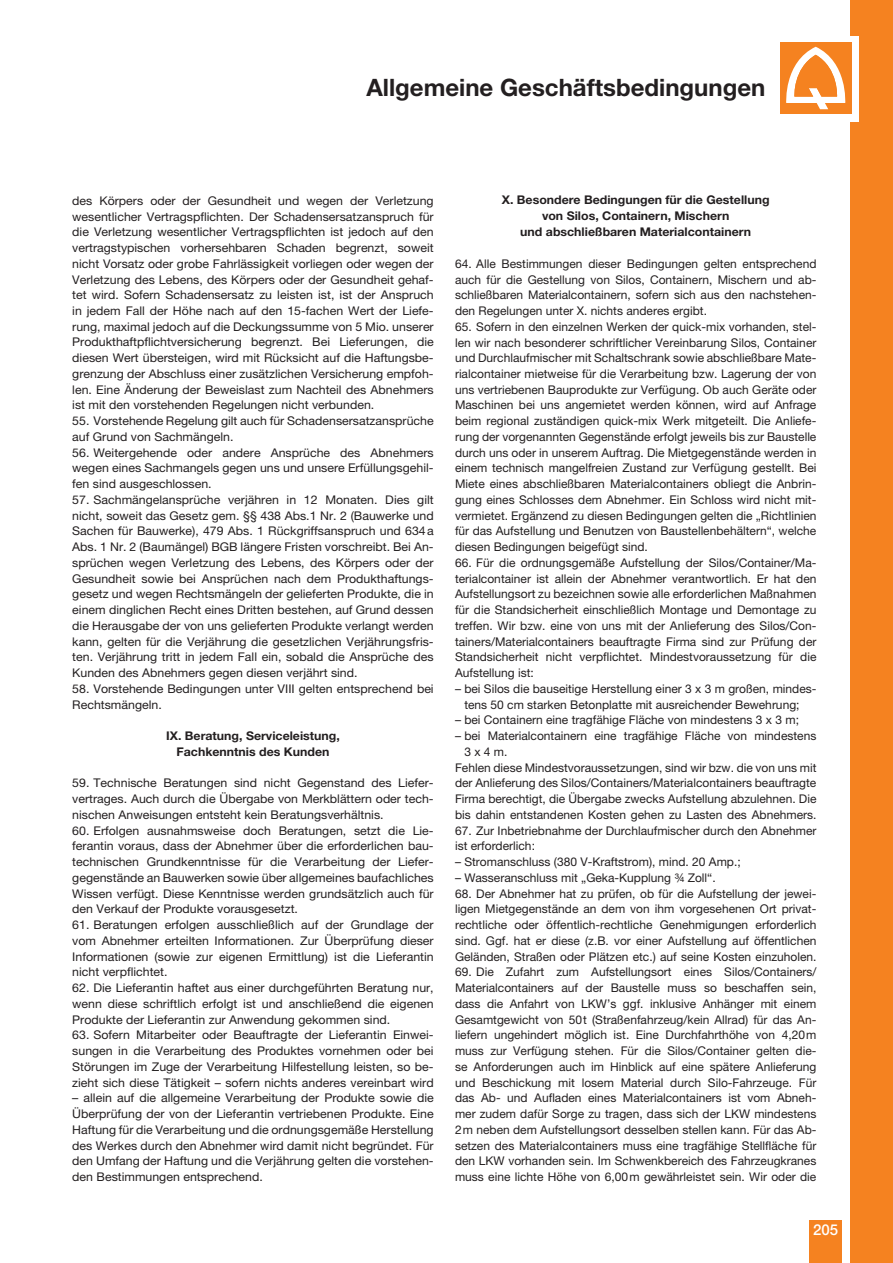
<style>
.page{position:relative;width:893px;height:1263px;background:#fff}
.page>*{position:absolute;margin:0;border:0;box-sizing:border-box;transform-origin:0 0}
.t1{font:700 24px "Helvetica Neue LT Pro";color:#231f20}
.t2{font:500 15px "Helvetica Neue LT Pro";color:#fff}
.t3{font:12px/15.8px "Helvetica Neue LT Pro";color:#231f20;text-align:justify}
.t4{font:700 12px/15.8px "Helvetica Neue LT Pro";color:#231f20;text-align:center}
</style>
<div class="page">
<div style="left:850px;top:0;width:43px;height:1263px;background:#f58220"></div>
<div style="left:809px;top:1220px;width:33px;height:43px;background:#f58220"></div>
<div style="left:774px;top:36px;width:85px;height:85px;background:#fff"></div>
<div style="left:780px;top:43px;width:71px;height:71px;background:#f58220"></div>
<svg style="left:786px;top:47px;width:60px;height:62px"></svg>
<h1 class="t1" style="left:366px;top:72px;width:400px">Allgemeine Geschäftsbedingungen</h1>
<p class="t3" style="left:72px;top:192px;width:363px">des Körpers oder der Gesundheit und wegen der Verletzung wesentlicher Vertragspflichten. Der Schadensersatzanspruch für die Verletzung wesentlicher Vertragspflichten ist jedoch auf den vertragstypischen vorhersehbaren Schaden begrenzt, soweit nicht Vorsatz oder grobe Fahrlässigkeit vorliegen oder wegen der Verletzung des Lebens, des Körpers oder der Gesundheit gehaf&shy;tet wird. Sofern Schadensersatz zu leisten ist, ist der Anspruch in jedem Fall der Höhe nach auf den 15-fachen Wert der Liefe&shy;rung, maximal jedoch auf die Deckungssumme von 5 Mio. unserer Produkthaftpflichtversicherung begrenzt. Bei Lieferungen, die diesen Wert übersteigen, wird mit Rücksicht auf die Haftungsbe&shy;grenzung der Abschluss einer zusätzlichen Versicherung empfoh&shy;len. Eine Änderung der Beweislast zum Nachteil des Abnehmers ist mit den vorstehenden Regelungen nicht verbunden.</p>
<p class="t3" style="left:72px;top:413px;width:363px">55. Vorstehende Regelung gilt auch für Schadensersatzansprüche auf Grund von Sachmängeln.</p>
<p class="t3" style="left:72px;top:444px;width:363px">56. Weitergehende oder andere Ansprüche des Abnehmers wegen eines Sachmangels gegen uns und unsere Erfüllungsgehil&shy;fen sind ausgeschlossen.</p>
<p class="t3" style="left:72px;top:492px;width:363px">57. Sachmängelansprüche verjähren in 12 Monaten. Dies gilt nicht, soweit das Gesetz gem. §§ 438 Abs.1 Nr. 2 (Bauwerke und Sachen für Bauwerke), 479 Abs. 1 Rückgriffsanspruch und 634a Abs. 1 Nr. 2 (Baumängel) BGB längere Fristen vorschreibt. Bei An&shy;sprüchen wegen Verletzung des Lebens, des Körpers oder der Gesundheit sowie bei Ansprüchen nach dem Produkthaftungs&shy;gesetz und wegen Rechtsmängeln der gelieferten Produkte, die in einem dinglichen Recht eines Dritten bestehen, auf Grund dessen die Herausgabe der von uns gelieferten Produkte verlangt werden kann, gelten für die Verjährung die gesetzlichen Verjährungsfris&shy;ten. Verjährung tritt in jedem Fall ein, sobald die Ansprüche des Kunden des Abnehmers gegen diesen verjährt sind.</p>
<p class="t3" style="left:72px;top:681px;width:363px">58. Vorstehende Bedingungen unter VIII gelten entsprechend bei<br>Rechtsmängeln.</p>
<p class="t4" style="left:166px;top:728px;width:175px">IX. Beratung, Serviceleistung,<br>Fachkenntnis des Kunden</p>
<p class="t3" style="left:72px;top:775px;width:363px">59. Technische Beratungen sind nicht Gegenstand des Liefer&shy;vertrages. Auch durch die Übergabe von Merkblättern oder tech&shy;nischen Anweisungen entsteht kein Beratungsverhältnis.</p>
<p class="t3" style="left:72px;top:822px;width:363px">60. Erfolgen ausnahmsweise doch Beratungen, setzt die Lie&shy;ferantin voraus, dass der Abnehmer über die erforderlichen bau&shy;technischen Grundkenntnisse für die Verarbeitung der Liefer&shy;gegenstände an Bauwerken sowie über allgemeines baufachliches Wissen verfügt. Diese Kenntnisse werden grundsätzlich auch für den Verkauf der Produkte vorausgesetzt.</p>
<p class="t3" style="left:72px;top:917px;width:363px">61. Beratungen erfolgen ausschließlich auf der Grundlage der vom Abnehmer erteilten Informationen. Zur Überprüfung dieser Informationen (sowie zur eigenen Ermittlung) ist die Lieferantin nicht verpflichtet.</p>
<p class="t3" style="left:72px;top:980px;width:363px">62. Die Lieferantin haftet aus einer durchgeführten Beratung nur, wenn diese schriftlich erfolgt ist und anschließend die eigenen Produkte der Lieferantin zur Anwendung gekommen sind.</p>
<p class="t3" style="left:72px;top:1027px;width:363px">63. Sofern Mitarbeiter oder Beauftragte der Lieferantin Einwei&shy;sungen in die Verarbeitung des Produktes vornehmen oder bei Störungen im Zuge der Verarbeitung Hilfestellung leisten, so be&shy;zieht sich diese Tätigkeit – sofern nichts anderes vereinbart wird</p>
<p class="t3" style="left:72px;top:1090px;width:363px">– allein auf die allgemeine Verarbeitung der Produkte sowie die Überprüfung der von der Lieferantin vertriebenen Produkte. Eine Haftung für die Verarbeitung und die ordnungsgemäße Herstellung des Werkes durch den Abnehmer wird damit nicht begründet. Für den Umfang der Haftung und die Verjährung gelten die vorstehen&shy;den Bestimmungen entsprechend.</p>
<p class="t4" style="left:502px;top:192px;width:269px">X. Besondere Bedingungen für die Gestellung von Silos, Containern, Mischern<br>und abschließbaren Materialcontainern</p>
<p class="t3" style="left:455px;top:255px;width:363px">64. Alle Bestimmungen dieser Bedingungen gelten entsprechend auch für die Gestellung von Silos, Containern, Mischern und ab&shy;schließbaren Materialcontainern, sofern sich aus den nachstehen&shy;den Regelungen unter X. nichts anderes ergibt.</p>
<p class="t3" style="left:455px;top:318px;width:363px">65. Sofern in den einzelnen Werken der quick-mix vorhanden, stel&shy;len wir nach besonderer schriftlicher Vereinbarung Silos, Container und Durchlaufmischer mit Schaltschrank sowie abschließbare Mate&shy;rialcontainer mietweise für die Verarbeitung bzw. Lagerung der von uns vertriebenen Bauprodukte zur Verfügung. Ob auch Geräte oder Maschinen bei uns angemietet werden können, wird auf Anfrage beim regional zuständigen quick-mix Werk mitgeteilt. Die Anliefe&shy;rung der vorgenannten Gegenstände erfolgt jeweils bis zur Baustelle durch uns oder in unserem Auftrag. Die Mietgegenstände werden in einem technisch mangelfreien Zustand zur Verfügung gestellt. Bei Miete eines abschließbaren Materialcontainers obliegt die Anbrin&shy;gung eines Schlosses dem Abnehmer. Ein Schloss wird nicht mit&shy;vermietet. Ergänzend zu diesen Bedingungen gelten die „Richtlinien für das Aufstellung und Benutzen von Baustellenbehältern“, welche diesen Bedingungen beigefügt sind.</p>
<p class="t3" style="left:455px;top:555px;width:363px">66. Für die ordnungsgemäße Aufstellung der Silos/Container/Ma&shy;terialcontainer ist allein der Abnehmer verantwortlich. Er hat den Aufstellungsort zu bezeichnen sowie alle erforderlichen Maßnahmen für die Standsicherheit einschließlich Montage und Demontage zu treffen. Wir bzw. eine von uns mit der Anlieferung des Silos/Con&shy;tainers/Materialcontainers beauftragte Firma sind zur Prüfung der Standsicherheit nicht verpflichtet. Mindestvoraussetzung für die Aufstellung ist:</p>
<p class="t3" style="left:455px;top:681px;width:362px;text-align:center">– bei Silos die bauseitige Herstellung einer 3 x 3 m großen, mindes&shy;tens 50 cm starken Betonplatte mit ausreichender Bewehrung;</p>
<p class="t3" style="left:455px;top:712px;width:346px">– bei Containern eine tragfähige Fläche von mindestens 3 x 3 m;</p>
<p class="t3" style="left:455px;top:728px;width:363px">– bei Materialcontainern eine tragfähige Fläche von mindestens</p>
<p class="t3" style="left:464px;top:744px;width:45px">3 x 4 m.</p>
<p class="t3" style="left:455px;top:759px;width:363px">Fehlen diese Mindestvoraussetzungen, sind wir bzw. die von uns mit</p>
<p class="t3" style="left:455px;top:775px;width:363px">der Anlieferung des Silos/Containers/Materialcontainers beauftragte</p>
<p class="t3" style="left:455px;top:791px;width:363px">Firma berechtigt, die Übergabe zwecks Aufstellung abzulehnen. Die</p>
<p class="t3" style="left:455px;top:806px;width:363px">bis dahin entstandenen Kosten gehen zu Lasten des Abnehmers.</p>
<p class="t3" style="left:455px;top:822px;width:363px">67. Zur Inbetriebnahme der Durchlaufmischer durch den Abnehmer ist erforderlich:</p>
<p class="t3" style="left:455px;top:854px;width:287px">– Stromanschluss (380 V-Kraftstrom), mind. 20 Amp.;</p>
<p class="t3" style="left:455px;top:869px;width:262px">– Wasseranschluss mit „Geka-Kupplung ¾ Zoll“.</p>
<p class="t3" style="left:455px;top:885px;width:363px">68. Der Abnehmer hat zu prüfen, ob für die Aufstellung der jewei&shy;ligen Mietgegenstände an dem von ihm vorgesehenen Ort privat&shy;rechtliche oder öffentlich-rechtliche Genehmigungen erforderlich sind. Ggf. hat er diese (z.B. vor einer Aufstellung auf öffentlichen Geländen, Straßen oder Plätzen etc.) auf seine Kosten einzuholen.</p>
<p class="t3" style="left:455px;top:964px;width:363px">69. Die Zufahrt zum Aufstellungsort eines Silos/Containers/ Materialcontainers auf der Baustelle muss so beschaffen sein, dass die Anfahrt von LKW’s ggf. inklusive Anhänger mit einem Gesamtgewicht von 50t (Straßenfahrzeug/kein Allrad) für das An&shy;liefern ungehindert möglich ist. Eine Durchfahrthöhe von 4,20m muss zur Verfügung stehen. Für die Silos/Container gelten die&shy;se Anforderungen auch im Hinblick auf eine spätere Anlieferung und Beschickung mit losem Material durch Silo-Fahrzeuge. Für das Ab- und Aufladen eines Materialcontainers ist vom Abneh&shy;mer zudem dafür Sorge zu tragen, dass sich der LKW mindestens 2m neben dem Aufstellungsort desselben stellen kann. Für das Ab&shy;setzen des Materialcontainers muss eine tragfähige Stellfläche für den LKW vorhanden sein. Im Schwenkbereich des Fahrzeugkranes muss eine lichte Höhe von 6,00m gewährleistet sein. Wir oder die</p>
<p class="t2" style="left:813px;top:1221px;width:27px">205</p>
</div>
